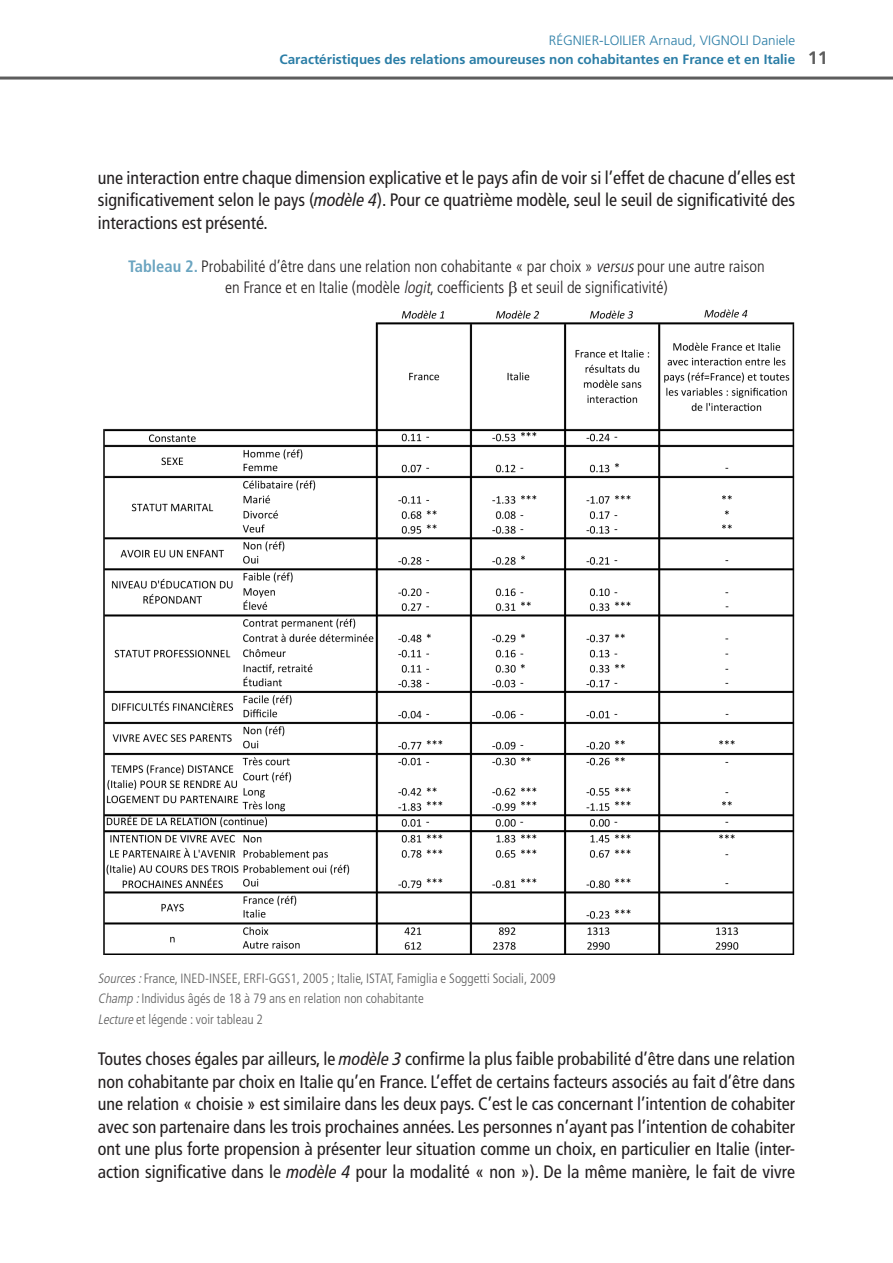
<style>
.page{position:relative;width:893px;height:1263px;background:#fff}
.page>*{position:absolute;margin:0;border:0;box-sizing:border-box;transform-origin:0 0}
.Texte_courant{font:condensed 18px/22.5px "Frutiger LT Std";color:#231f20;text-align:justify}
.t1{font:700 18px "Frutiger LT Std";color:#5d5d5d}
.Tab_Fig_Titre{font:300 condensed 16.5px/21px "Frutiger LT Std";color:#231f20;text-align:center}
.Tab_Source{font:300 condensed 13.5px "Frutiger LT Std";color:#5d5d5d}
.t2{font:700 13.5px "Frutiger LT Std";color:#2a7da6}
.t3{font:300 13.5px "Frutiger LT Std";color:#2a7da6}
.s1{font-family:"Frutiger LT Com";font-style:italic}
.s2{font-weight:700;color:#6aa4c0}
.s3{font-style:italic}
</style>
<div class="page">
<hr style="left:0;top:77px;width:893px;height:3px;background:#5d5d5d">
<img style="left:103px;top:309px;width:692px;height:645px">
<p class="t3" style="left:549px;top:33px;width:248px">RÉGNIER-LOILIER Arnaud, VIGNOLI Daniele</p>
<p class="t2" style="left:280px;top:51px;width:517px">Caractéristiques des relations amoureuses non cohabitantes en France et en Italie</p>
<p class="t1" style="left:808px;top:47px;width:22px">11</p>
<p class="Texte_courant" style="left:98px;top:166px;width:699px">une interaction entre chaque dimension explicative et le pays afin de voir si l’effet de chacune d’elles est significativement selon le pays (<span class="s1">modèle 4</span>). Pour ce quatrième modèle, seul le seuil de significativité des interactions est présenté.</p>
<p class="Tab_Fig_Titre" style="left:128px;top:256px;width:638px"><span class="s2">Tableau 2.</span> Probabilité d’être dans une relation non cohabitante « par choix » <span class="s3">versus</span>pour une autre raison en France et en Italie (modèle <span class="s3">logit</span>, coefficients et seuil de significativité)</p>
<p class="Tab_Source" style="left:98px;top:970px;width:459px"><span class="s3">Sources:</span>France, INED-INSEE, ERFI-GGS1, 2005 ; Italie, ISTAT, Famiglia e Soggetti Sociali, 2009</p>
<p class="Tab_Source" style="left:98px;top:991px;width:327px"><span class="s3">Champ :</span>Individus âgés de 18 à 79 ans en relation non cohabitante</p>
<p class="Tab_Source" style="left:98px;top:1011px;width:167px"><span class="s3">Lecture</span> et légende : voir tableau 2</p>
<p class="Texte_courant" style="left:98px;top:1048px;width:699px">Toutes choses égales par ailleurs, le <span class="s1">modèle 3</span> confirme la plus faible probabilité d’être dans une relation non cohabitante par choix en Italie qu’en France. L’effet de certains facteurs associés au fait d’être dans une relation « choisie » est similaire dans les deux pays. C’est le cas concernant l’intention de cohabiter avec son partenaire dans les trois prochaines années. Les personnes n’ayant pas l’intention de cohabiter ont une plus forte propension à présenter leur situation comme un choix, en particulier en Italie (inter&shy;action significative dans le <span class="s1">modèle 4</span> pour la modalité « non »). De la même manière, le fait de vivre</p>
</div>
